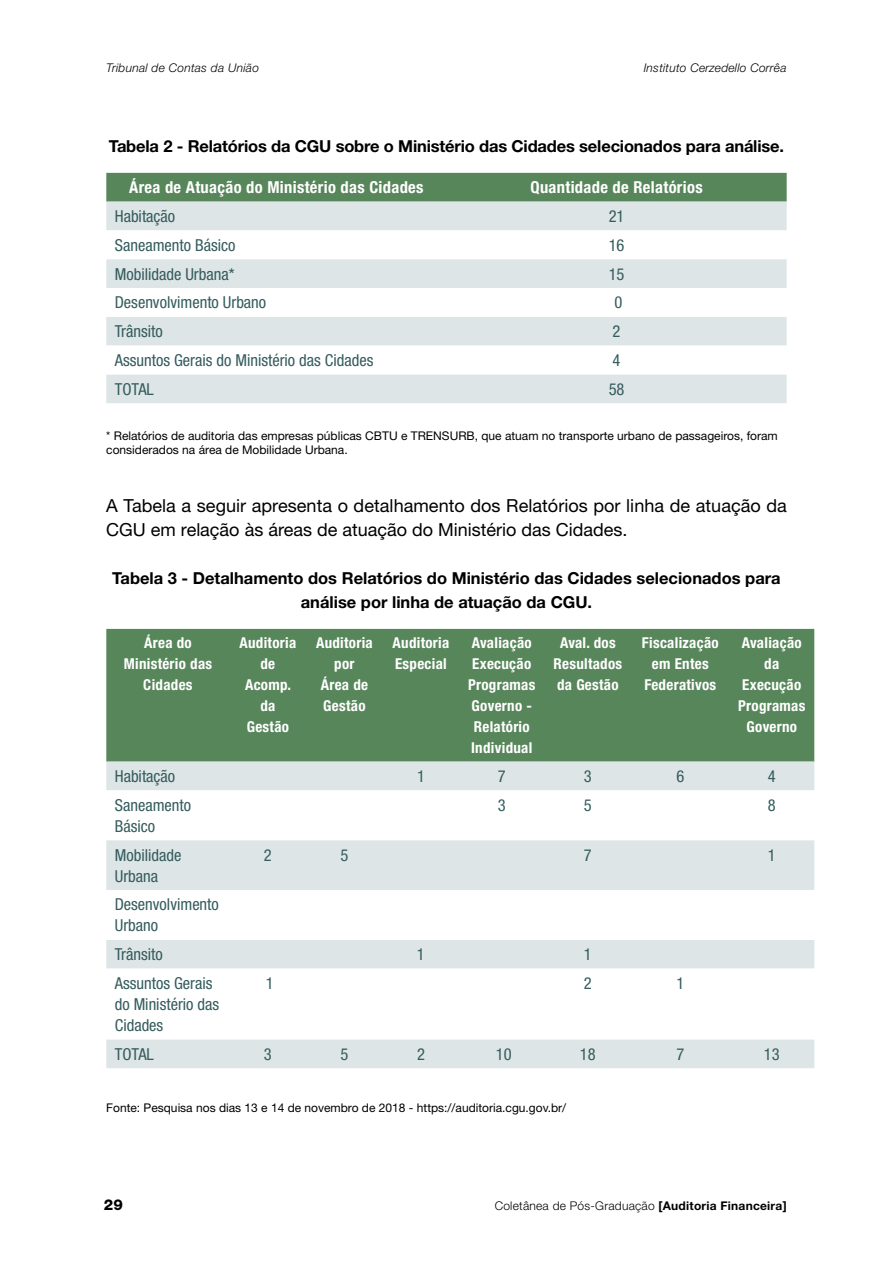
<style>
.page{position:relative;width:893px;height:1263px;background:#fff}
.page>*{position:absolute;margin:0;border:0;box-sizing:border-box;transform-origin:0 0}
.t1{font:18px/24px "Helvetica Neue LT Std";color:#000}
.t2{font:condensed 16.5px/21px "Helvetica Neue LT Std";color:#355c5e}
.t3{font:700 16.5px/24px "Helvetica Neue LT Std";color:#000;text-align:center}
.t4{font:700 condensed 16.5px "Helvetica Neue LT Std";letter-spacing:.02em;color:#fff}
.t5{font:700 condensed 15px/21px "Helvetica Neue LT Std";letter-spacing:.02em;color:#fff;text-align:center}
.t6{font:800 15px "Helvetica Neue LT Std";color:#000}
.t7{font:12px/14.4px "Helvetica Neue LT Std";color:#000}
.t8{font:italic 300 12px "Helvetica Neue LT Std";letter-spacing:.02em;color:#000}
.t9{font:300 12px "Helvetica Neue LT Std";letter-spacing:.02em;color:#000}
.s1{font-weight:700}
</style>
<div class="page">
<div style="left:106px;top:173px;width:681px;height:29px;background:#57865a"></div>
<div style="left:106px;top:202px;width:681px;height:201px;background:#dde5e6"></div>
<svg style="left:106px;top:230px;width:681px;height:144px"></svg>
<div style="left:106px;top:629px;width:708px;height:133px;background:#57865a"></div>
<div style="left:106px;top:762px;width:708px;height:306px;background:#dde5e6"></div>
<svg style="left:106px;top:790px;width:708px;height:249px"></svg>
<p class="t8" style="left:106px;top:61px;width:154px">Tribunal de Contas da União</p>
<p class="t8" style="left:644px;top:61px;width:144px">Instituto Cerzedello Corrêa</p>
<p class="t3" style="left:109px;top:133px;width:677px">Tabela 2 - Relatórios da CGU sobre o Ministério das Cidades selecionados para análise.</p>
<p class="t4" style="left:129px;top:177px;width:296px">Área de Atuação do Ministério das Cidades</p>
<p class="t4" style="left:530px;top:177px;width:174px">Quantidade de Relatórios</p>
<p class="t2" style="left:115px;top:205px;width:62px">Habitação</p>
<p class="t2" style="left:609px;top:205px;width:17px">21</p>
<p class="t2" style="left:115px;top:234px;width:122px">Saneamento Básico</p>
<p class="t2" style="left:609px;top:234px;width:17px">16</p>
<p class="t2" style="left:115px;top:263px;width:121px">Mobilidade Urbana*</p>
<p class="t2" style="left:609px;top:263px;width:17px">15</p>
<p class="t2" style="left:115px;top:292px;width:153px">Desenvolvimento Urbano</p>
<p class="t2" style="left:615px;top:292px;width:9px">0</p>
<p class="t2" style="left:115px;top:321px;width:49px">Trânsito</p>
<p class="t2" style="left:613px;top:321px;width:9px">2</p>
<p class="t2" style="left:115px;top:349px;width:260px">Assuntos Gerais do Ministério das Cidades</p>
<p class="t2" style="left:613px;top:349px;width:9px">4</p>
<p class="t2" style="left:115px;top:378px;width:41px">TOTAL</p>
<p class="t2" style="left:609px;top:378px;width:17px">58</p>
<p class="t7" style="left:106px;top:428px;width:673px">* Relatórios de auditoria das empresas públicas CBTU e TRENSURB, que atuam no transporte urbano de passageiros, foram considerados na área de Mobilidade Urbana.</p>
<p class="t1" style="left:106px;top:493px;width:682px">A Tabela a seguir apresenta o detalhamento dos Relatórios por linha de atuação da<br>CGU em relação às áreas de atuação do Ministério das Cidades.</p>
<p class="t3" style="left:112px;top:565px;width:670px">Tabela 3 - Detalhamento dos Relatórios do Ministério das Cidades selecionados para análise por linha de atuação da CGU.</p>
<p class="t5" style="left:124px;top:632px;width:90px">Área do<br>Ministério das<br>Cidades</p>
<p class="t5" style="left:239px;top:632px;width:58px">Auditoria de<br>Acomp. da<br>Gestão</p>
<p class="t5" style="left:316px;top:632px;width:58px">Auditoria por<br>Área de<br>Gestão</p>
<p class="t5" style="left:393px;top:632px;width:58px;text-align:left">Auditoria<br>Especial</p>
<p class="t5" style="left:468px;top:632px;width:69px">Avaliação<br>Execução<br>Programas<br>Governo -<br>Relatório<br>Individual</p>
<p class="t5" style="left:553px;top:632px;width:70px">Aval. dos<br>Resultados da Gestão</p>
<p class="t5" style="left:642px;top:632px;width:78px">Fiscalização em Entes<br>Federativos</p>
<p class="t5" style="left:738px;top:632px;width:69px">Avaliação da<br>Execução<br>Programas<br>Governo</p>
<p class="t2" style="left:115px;top:765px;width:62px">Habitação</p>
<p class="t2" style="left:417px;top:765px;width:9px">1</p>
<p class="t2" style="left:498px;top:765px;width:9px">7</p>
<p class="t2" style="left:584px;top:765px;width:9px">3</p>
<p class="t2" style="left:676px;top:765px;width:9px">6</p>
<p class="t2" style="left:768px;top:765px;width:9px">4</p>
<p class="t2" style="left:115px;top:794px;width:78px">Saneamento<br>Básico</p>
<p class="t2" style="left:498px;top:794px;width:9px">3</p>
<p class="t2" style="left:584px;top:794px;width:9px">5</p>
<p class="t2" style="left:768px;top:794px;width:9px">8</p>
<p class="t2" style="left:115px;top:844px;width:68px">Mobilidade<br>Urbana</p>
<p class="t2" style="left:264px;top:844px;width:9px">2</p>
<p class="t2" style="left:340px;top:844px;width:9px">5</p>
<p class="t2" style="left:584px;top:844px;width:9px">7</p>
<p class="t2" style="left:768px;top:844px;width:9px">1</p>
<p class="t2" style="left:115px;top:894px;width:106px">Desenvolvimento<br>Urbano</p>
<p class="t2" style="left:115px;top:944px;width:49px">Trânsito</p>
<p class="t2" style="left:417px;top:944px;width:9px">1</p>
<p class="t2" style="left:584px;top:944px;width:9px">1</p>
<p class="t2" style="left:115px;top:972px;width:106px">Assuntos Gerais do Ministério das<br>Cidades</p>
<p class="t2" style="left:266px;top:972px;width:9px">1</p>
<p class="t2" style="left:584px;top:972px;width:9px">2</p>
<p class="t2" style="left:676px;top:972px;width:9px">1</p>
<p class="t2" style="left:115px;top:1043px;width:41px">TOTAL</p>
<p class="t2" style="left:264px;top:1043px;width:9px">3</p>
<p class="t2" style="left:340px;top:1043px;width:9px">5</p>
<p class="t2" style="left:417px;top:1043px;width:9px">2</p>
<p class="t2" style="left:496px;top:1043px;width:17px">10</p>
<p class="t2" style="left:580px;top:1043px;width:17px">18</p>
<p class="t2" style="left:676px;top:1043px;width:9px">7</p>
<p class="t2" style="left:764px;top:1043px;width:17px">13</p>
<p class="t7" style="left:106px;top:1100px;width:461px">Fonte: Pesquisa nos dias 13 e 14 de novembro de 2018 - https://auditoria.cgu.gov.br/</p>
<p class="t6" style="left:104px;top:1195px;width:20px">29</p>
<p class="t9" style="left:495px;top:1198px;width:293px">Coletânea de Pós-Graduação <span class="s1">[Auditoria Financeira]</span></p>
</div>
